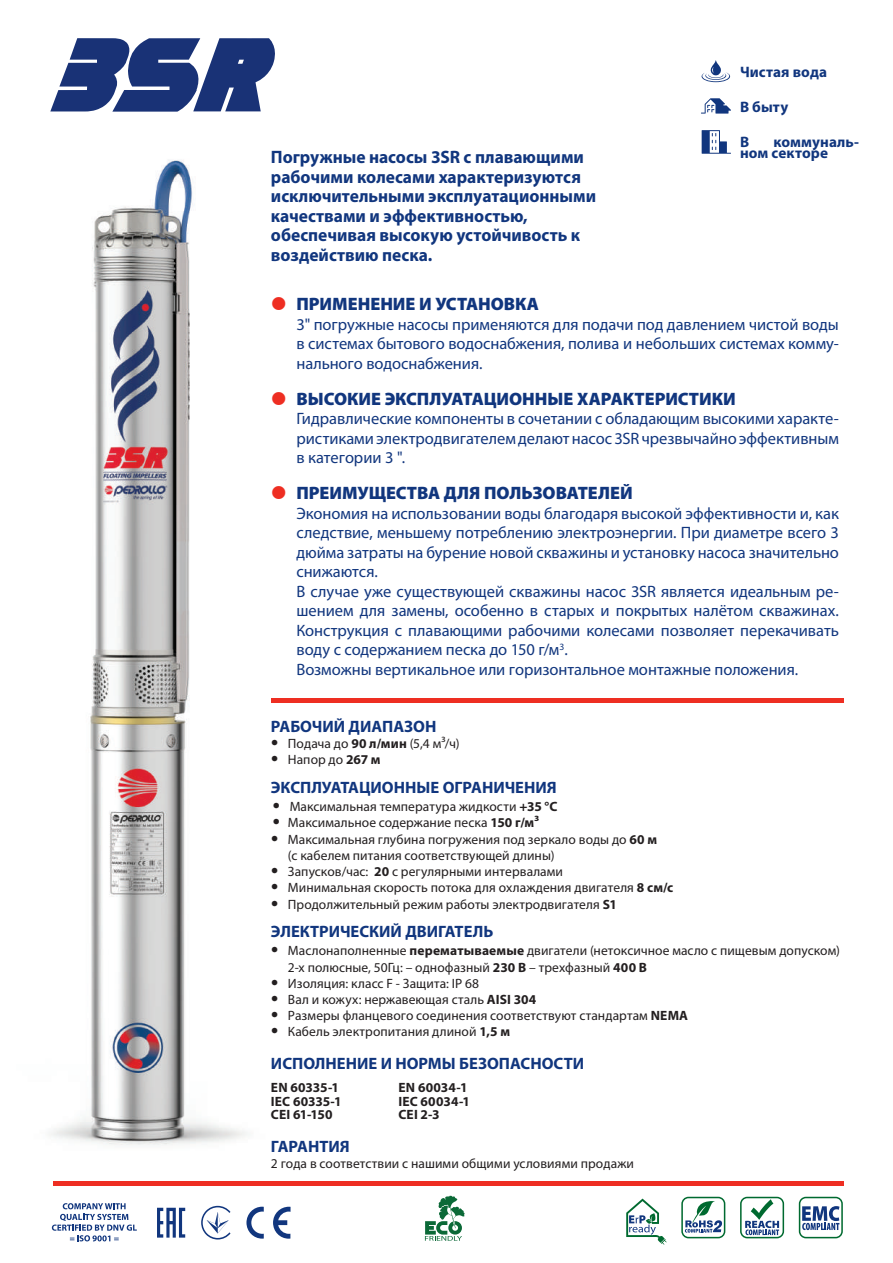
<style>
.page{position:relative;width:893px;height:1263px;background:#fff}
.page>*{position:absolute;margin:0;border:0;box-sizing:border-box;transform-origin:0 0}
.t1{font:700 18px/19.5px "Myriad Pro";color:#11367e}
.t2{font:900 18px "Myriad Pro";letter-spacing:-.005em;color:#11367e}
.t3{font:16.5px/19.5px "Myriad Pro";letter-spacing:-.005em;color:#11367e;text-align:justify}
.t4{font:700 16.5px "Myriad Pro";color:#11367e}
.t5{font:700 15.15px "Myriad Pro";letter-spacing:.005em;color:#11367e}
.t6{font:13.5px/16.2px "Myriad Pro";letter-spacing:.005em;color:#231f20}
.t7{font:700 13.5px/13.5px "Myriad Pro";letter-spacing:.005em;color:#231f20}
.s1{font-weight:700;font-size:21px}
.s2{font-weight:700}
</style>
<div class="page">
<img style="left:50px;top:160px;width:272px;height:1026px">
<svg style="left:50px;top:38px;width:225px;height:74px"></svg>
<hr style="left:53px;top:1181px;width:791px;height:4px;background:#ee2e22">
<svg style="left:157px;top:1208px;width:28px;height:29px"></svg>
<svg style="left:201px;top:1206px;width:30px;height:33px"></svg>
<svg style="left:273px;top:1207px;width:18px;height:32px"></svg>
<svg style="left:246px;top:1207px;width:18px;height:31px"></svg>
<svg style="left:52px;top:1203px;width:85px;height:38px"></svg>
<svg style="left:626px;top:1198px;width:41px;height:47px"></svg>
<svg style="left:681px;top:1197px;width:44px;height:41px"></svg>
<svg style="left:740px;top:1197px;width:44px;height:41px"></svg>
<svg style="left:799px;top:1197px;width:44px;height:41px"></svg>
<svg style="left:425px;top:1195px;width:40px;height:46px"></svg>
<svg style="left:702px;top:130px;width:29px;height:24px"></svg>
<svg style="left:701px;top:98px;width:30px;height:16px"></svg>
<svg style="left:702px;top:60px;width:28px;height:22px"></svg>
<hr style="left:271px;top:698px;width:573px;height:4px;background:#ee2e22">
<svg style="left:272px;top:297px;width:13px;height:13px"></svg>
<svg style="left:272px;top:391px;width:13px;height:14px"></svg>
<svg style="left:272px;top:486px;width:13px;height:13px"></svg>
<p class="t5" style="left:740px;top:62px;width:89px">Чистая вода</p>
<p class="t5" style="left:740px;top:97px;width:50px">В быту</p>
<p class="t5" style="left:740px;top:132px;width:11px">В</p>
<p class="t5" style="left:773px;top:132px;width:87px">коммуналь-</p>
<p class="t5" style="left:740px;top:143px;width:90px">ном секторе</p>
<p class="t1" style="left:271px;top:147px;width:327px">Погружные насосы 3SR с плавающими рабочими колесами характеризуются исключительными эксплуатационными качествами и эффективностью, обеспечивая высокую устойчивость к воздействию песка.</p>
<p class="t2" style="left:296px;top:292px;width:244px">ПРИМЕНЕНИЕ И УСТАНОВКА</p>
<p class="t3" style="left:296px;top:314px;width:544px">3" погружные насосы применяются для подачи под давлением чистой воды в системах бытового водоснабжения, полива и небольших системах комму&shy;нального водоснабжения.</p>
<p class="t2" style="left:296px;top:387px;width:441px">ВЫСОКИЕ ЭКСПЛУАТАЦИОННЫЕ ХАРАКТЕРИСТИКИ</p>
<p class="t3" style="left:296px;top:409px;width:544px">Гидравлические компоненты в сочетании с обладающим высокими характе&shy;ристиками электродвигателем делают насос 3SR чрезвычайно эффективным в категории 3 ".</p>
<p class="t2" style="left:296px;top:481px;width:338px">ПРЕИМУЩЕСТВА ДЛЯ ПОЛЬЗОВАТЕЛЕЙ</p>
<p class="t3" style="left:296px;top:503px;width:544px;text-align:left">Экономия на использовании воды благодаря высокой эффективности и, как следствие, меньшему потреблению электроэнергии. При диаметре всего 3 дюйма затраты на бурение новой скважины и установку насоса значительно снижаются.<br>В случае уже существующей скважины насос 3SR является идеальным ре&shy;шением для замены, особенно в старых и покрытых налётом скважинах.<br>Конструкция с плавающими рабочими колесами позволяет перекачивать воду с содержанием песка до 150 г/м<sup>3</sup>.<br>Возможны вертикальное или горизонтальное монтажные положения.</p>
<p class="t4" style="left:271px;top:716px;width:167px">РАБОЧИЙ ДИАПАЗОН</p>
<p class="t6" style="left:271px;top:735px;width:190px"><span class="s1">•</span> Подача до <span class="s2">90 л/мин</span> (5,4 м³/ч)</p>
<p class="t6" style="left:271px;top:752px;width:111px"><span class="s1">•</span> Напор до <span class="s2">267 м</span></p>
<p class="t4" style="left:271px;top:777px;width:287px">ЭКСПЛУАТАЦИОННЫЕ ОГРАНИЧЕНИЯ</p>
<p class="t6" style="left:273px;top:798px;width:286px"><span class="s1">•</span> Максимальная температура жидкости <span class="s2">+35 °C</span></p>
<p class="t6" style="left:273px;top:815px;width:268px"><span class="s1">•</span> Максимальное содержание песка <span class="s2">150 г/м³</span></p>
<p class="t6" style="left:288px;top:831px;width:371px;text-indent:-17px"><span class="s1">•</span> Максимальная глубина погружения под зеркало воды до <span class="s2">60 м </span>(с кабелем питания соответствующей длины)</p>
<p class="t6" style="left:271px;top:863px;width:293px"><span class="s1">•</span> Запусков/час: <span class="s2">20</span> с регулярными интервалами</p>
<p class="t6" style="left:271px;top:879px;width:404px"><span class="s1">•</span> Минимальная скорость потока для охлаждения двигателя <span class="s2">8 см/с</span></p>
<p class="t6" style="left:271px;top:896px;width:347px"><span class="s1">•</span> Продолжительный режим работы электродвигателя <span class="s2">S1</span></p>
<p class="t4" style="left:271px;top:921px;width:224px">ЭЛЕКТРИЧЕСКИЙ ДВИГАТЕЛЬ</p>
<p class="t6" style="left:288px;top:942px;width:553px;text-indent:-17px"><span class="s1">•</span> Маслонаполненные <span class="s2">перематываемые</span> двигатели (нетоксичное масло с пищевым допуском)<br>2-х полюсные, 50Гц: – однофазный <span class="s2">230 В</span> – трехфазный <span class="s2">400 В</span></p>
<p class="t6" style="left:271px;top:975px;width:209px"><span class="s1">•</span> Изоляция: класс F - Защита: IP 68</p>
<p class="t6" style="left:271px;top:991px;width:267px"><span class="s1">•</span> Вал и кожух: нержавеющая сталь <span class="s2">AISI 304</span></p>
<p class="t6" style="left:271px;top:1007px;width:418px"><span class="s1">•</span> Размеры фланцевого соединения соответствуют стандартам <span class="s2">NEMA</span></p>
<p class="t6" style="left:271px;top:1023px;width:240px"><span class="s1">•</span> Кабель электропитания длиной <span class="s2">1,5 м</span></p>
<p class="t4" style="left:271px;top:1053px;width:315px">ИСПОЛНЕНИЕ И НОРМЫ БЕЗОПАСНОСТИ</p>
<p class="t7" style="left:271px;top:1080px;width:72px">EN 60335-1<br>IEC 60335-1<br>CEI 61-150</p>
<p class="t7" style="left:399px;top:1080px;width:73px">EN 60034-1<br>IEC 60034-1<br>CEI 2-3</p>
<p class="t4" style="left:271px;top:1136px;width:80px">ГАРАНТИЯ</p>
<p class="t6" style="left:271px;top:1155px;width:364px">2 года в соответствии с нашими общими условиями продажи</p>
</div>
